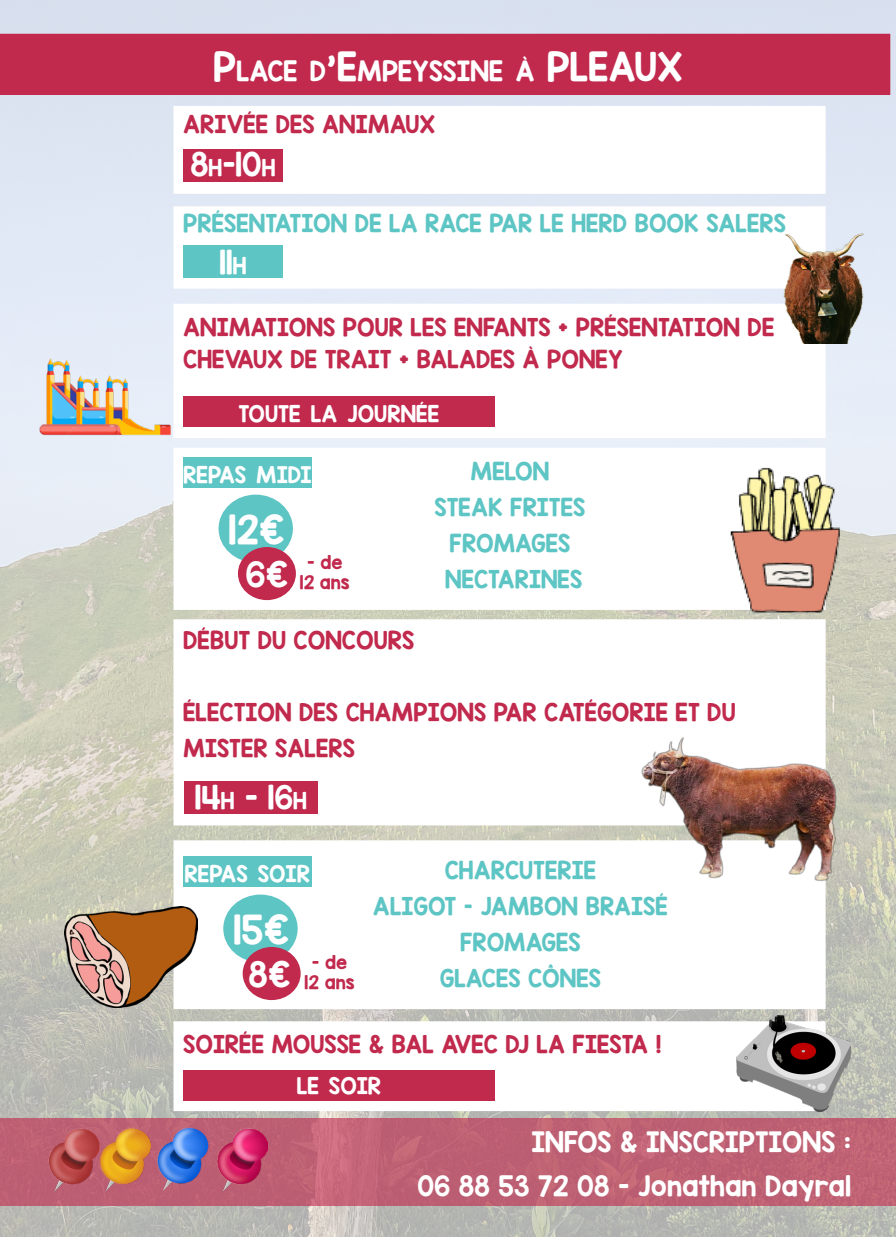
<style>
.page{position:relative;width:896px;height:1248px;background:#fff}
.page>*{position:absolute;margin:0;border:0;box-sizing:border-box;transform-origin:0 0}
.t1{font:34px "KG Red Hands";color:#fff}
.t2{font:34px "KG Red Hands";color:#fff}
.t3{font:30px "KG Red Hands";color:#fff}
.t4{font:28px "KG Red Hands";color:#fff}
.t5{font:24px "KG Red Hands";color:#fff}
.t6{font:23.8px "KG Red Hands";color:#fff}
.t7{font:21px/36px "KG Red Hands";color:#c1294d}
.t8{font:21px/36px "KG Red Hands";color:#5dc5c4;text-align:center}
.t9{font:19.6px "KG Red Hands";color:#fff}
.t10{font:16px "KG Red Hands";color:#c1294d}
.s1{font-size:34px}
.s2{font-size:19.6px}
</style>
<div class="page">
<img style="left:0;top:0;width:896px;height:1236px">
<div style="left:0;top:34px;width:890px;height:61px;background:#c1294d"></div>
<div style="left:173px;top:106px;width:652px;height:88px;background:#fff"></div>
<div style="left:183px;top:149px;width:100px;height:32px;background:#c1294d"></div>
<div style="left:173px;top:206px;width:652px;height:82px;background:#fff"></div>
<div style="left:183px;top:245px;width:100px;height:33px;background:#5dc5c4"></div>
<div style="left:173px;top:619px;width:652px;height:206px;background:#fff;border:2px solid #fff"></div>
<div style="left:184px;top:781px;width:133px;height:32px;background:#c1294d"></div>
<div style="left:0;top:1118px;width:896px;height:88px;background:#be6074"></div>
<div style="left:173px;top:304px;width:652px;height:134px;background:#fff"></div>
<div style="left:183px;top:396px;width:312px;height:31px;background:#c1294d"></div>
<div style="left:173px;top:1021px;width:652px;height:89px;background:#fff;border:2px solid #fff"></div>
<div style="left:183px;top:1070px;width:312px;height:30px;background:#c1294d"></div>
<img style="left:739px;top:194px;width:157px;height:149px">
<img style="left:46px;top:1102px;width:221px;height:111px">
<div style="left:173px;top:447px;width:652px;height:163px;background:#fff;border:2px solid #fff"></div>
<div style="left:183px;top:457px;width:128px;height:30px;background:#5dc5c4"></div>
<div style="left:218px;top:494px;width:75px;height:68px;background:#5dc5c4;border-radius:50%"></div>
<div style="left:239px;top:548px;width:56px;height:51px;background:#c1294d;border-radius:50%"></div>
<div style="left:238px;top:547px;width:58px;height:53px;border:2px solid #c1294d;border-radius:50%"></div>
<div style="left:173px;top:840px;width:652px;height:169px;background:#fff;border:2px solid #fff"></div>
<div style="left:183px;top:856px;width:128px;height:30px;background:#5dc5c4"></div>
<div style="left:223px;top:894px;width:75px;height:68px;background:#5dc5c4;border-radius:50%"></div>
<div style="left:244px;top:947px;width:56px;height:51px;background:#c1294d;border-radius:50%"></div>
<div style="left:243px;top:946px;width:58px;height:53px;border:2px solid #c1294d;border-radius:50%"></div>
<img style="left:37px;top:356px;width:139px;height:82px">
<img style="left:622px;top:731px;width:229px;height:155px">
<img style="left:698px;top:442px;width:153px;height:188px">
<img style="left:64px;top:906px;width:133px;height:101px">
<img style="left:736px;top:1015px;width:114px;height:95px">
<p class="t6" style="left:213px;top:55px;width:379px"><span class="s1">P</span>LACE D<span class="s1">’E</span>MPEYSSINE À <span class="s1">PLEA</span></p>
<p class="t2" style="left:634px;top:44px;width:50px">UX</p>
<p class="t7" style="left:183px;top:106px;width:254px">ARIVÉE DES ANIMAUX</p>
<p class="t4" style="left:190px;top:146px;width:87px">8<span class="s2">H</span>-10<span class="s2">H</span></p>
<p class="t8" style="left:183px;top:205px;width:604px">PRÉSENTATION DE LA RACE PAR LE HERD BOOK SALERS</p>
<p class="t4" style="left:219px;top:243px;width:28px">11<span class="s2">H</span></p>
<p class="t7" style="left:183px;top:311px;width:593px;line-height:32px">ANIMATIONS POUR LES ENFANTS + PRÉSENTATION DE<br>CHEVAUX DE TRAIT + BALADES À PONEY</p>
<p class="t9" style="left:239px;top:400px;width:202px">TOUTE LA JOURNÉE</p>
<p class="t9" style="left:183px;top:461px;width:130px">REPAS MIDI</p>
<p class="t8" style="left:470px;top:453px;width:80px">MELON</p>
<p class="t8" style="left:434px;top:489px;width:152px">STEAK FRITES<br>FROMAGES</p>
<p class="t8" style="left:445px;top:561px;width:139px">NECTARINES</p>
<p class="t1" style="left:228px;top:507px;width:58px">12€</p>
<p class="t10" style="left:307px;top:552px;width:37px">- de</p>
<p class="t3" style="left:245px;top:554px;width:45px">6€</p>
<p class="t10" style="left:300px;top:572px;width:51px">12 ans</p>
<p class="t7" style="left:183px;top:622px;width:233px">DÉBUT DU CONCOURS</p>
<p class="t7" style="left:183px;top:694px;width:554px">ÉLECTION DES CHAMPIONS PAR CATÉGORIE ET DU<br>MISTER SALERS</p>
<p class="t4" style="left:195px;top:779px;width:114px">14<span class="s2">H</span> - 16<span class="s2">H</span></p>
<p class="t9" style="left:185px;top:860px;width:127px">REPAS SOIR</p>
<p class="t8" style="left:445px;top:852px;width:153px">CHARCUTERIE</p>
<p class="t8" style="left:373px;top:888px;width:296px">ALIGOT – JAMBON BRAISÉ</p>
<p class="t8" style="left:460px;top:924px;width:122px">FROMAGES</p>
<p class="t8" style="left:440px;top:960px;width:163px">GLACES CÔNES</p>
<p class="t1" style="left:233px;top:906px;width:58px">15€</p>
<p class="t10" style="left:312px;top:951px;width:37px">- de</p>
<p class="t3" style="left:248px;top:954px;width:44px">8€</p>
<p class="t10" style="left:305px;top:971px;width:51px">12 ans</p>
<p class="t7" style="left:183px;top:1025px;width:480px">SOIRÉE MOUSSE &amp; BAL AVEC DJ LA FIESTA !</p>
<p class="t9" style="left:297px;top:1073px;width:86px">LE SOIR</p>
<p class="t5" style="left:531px;top:1125px;width:321px">INFOS &amp; INSCRIPTIONS :</p>
<p class="t5" style="left:417px;top:1169px;width:435px">06 88 53 72 08 - Jonathan Dayral</p>
</div>
